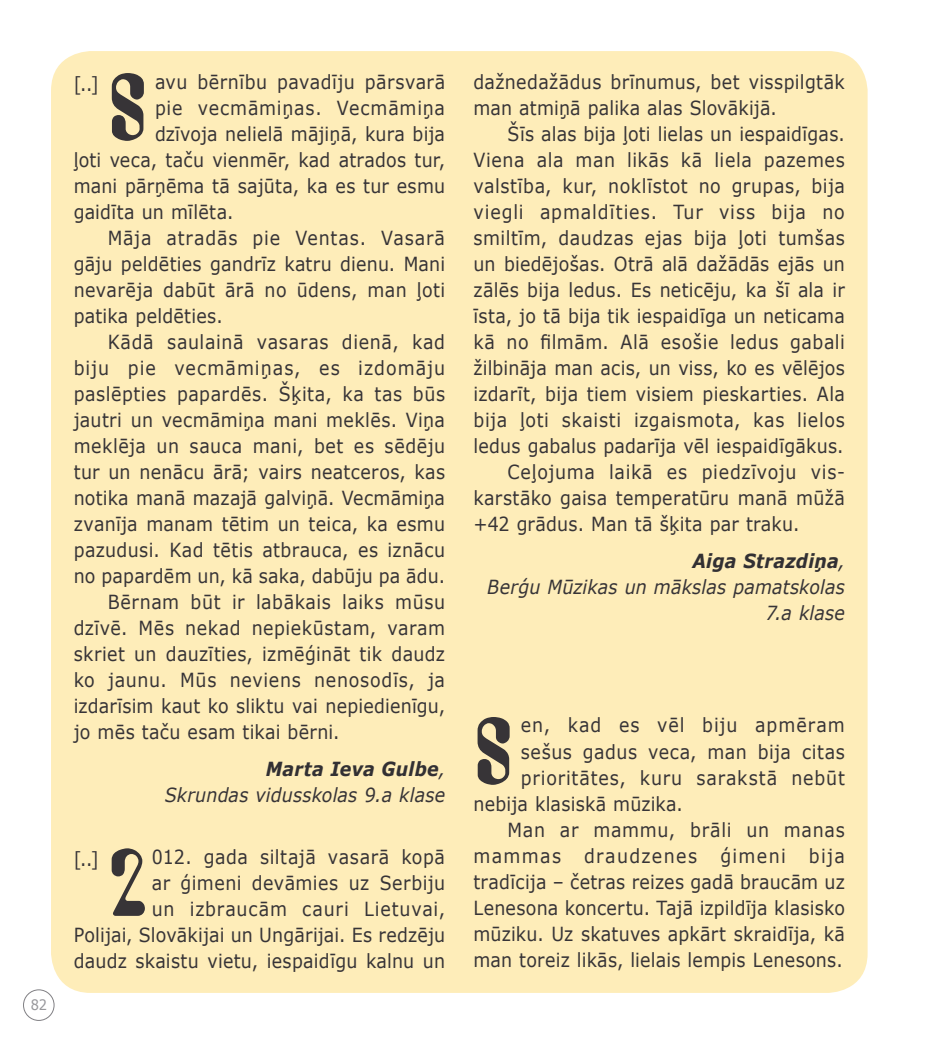
<style>
.page{position:relative;width:947px;height:1044px;background:#fff}
.page>*{position:absolute;margin:0;border:0;box-sizing:border-box;transform-origin:0 0}
.t1{font:82.2px "La Amy";color:#373437;scale:.9 1}
.t2{font:19.4px/26px "Verdana";letter-spacing:.02em;color:#373437;text-align:right;scale:.9 1}
.t3{font:italic 19.4px/26px "Verdana";letter-spacing:.01em;color:#373437;text-align:right;scale:.9 1}
.t4{font:19.4px "Verdana";letter-spacing:.04em;color:#373437;scale:.9 1}
.t5{font:19.4px "Verdana";letter-spacing:.045em;color:#373437;scale:.9 1}
.t6{font:19.4px "Verdana";letter-spacing:.05em;color:#373437;scale:.9 1}
.t7{font:19.4px "Verdana";letter-spacing:.06em;color:#373437;scale:.9 1}
.t8{font:19.4px "Verdana";letter-spacing:.075em;color:#373437;scale:.9 1}
.t9{font:19.4px "Verdana";letter-spacing:.055em;color:#373437;scale:.9 1}
.t10{font:14.4px "Verdana";color:#98989c;scale:.9 1}
.s1{font-weight:700;color:#323033}
.s2{color:#323033}
</style>
<div class="page">
<div style="left:51px;top:51px;width:816px;height:941px;background:#feedb9;border-radius:40px"></div>
<div style="left:23px;top:989px;width:31px;height:31px;border:1px solid #68676c;border-radius:50%"></div>
<p class="t10" style="left:31px;top:995px;width:20px">82</p>
<p class="t2" style="left:74px;top:71px;width:29px">[..]</p>
<h1 class="t1" style="left:108px;top:53px;width:45px">S</h1>
<p class="t2" style="left:155px;top:69px;width:324px">avu bērnību pavadīju pārsvarā</p>
<p class="t5" style="left:155px;top:95px;width:324px">pie vecmāmiņas. Vecmāmiņa</p>
<p class="t2" style="left:155px;top:121px;width:324px">dzīvoja nelielā mājiņā, kura bija</p>
<p class="t2" style="left:74px;top:147px;width:414px">ļoti veca, taču vienmēr, kad atrados tur,</p>
<p class="t2" style="left:74px;top:173px;width:414px">mani pārņēma tā sajūta, ka es tur esmu</p>
<p class="t2" style="left:74px;top:199px;width:179px">gaidīta un mīlēta.</p>
<p class="t5" style="left:108px;top:225px;width:376px">Māja atradās pie Ventas. Vasarā</p>
<p class="t2" style="left:74px;top:251px;width:414px">gāju peldēties gandrīz katru dienu. Mani</p>
<p class="t2" style="left:74px;top:277px;width:414px">nevarēja dabūt ārā no ūdens, man ļoti</p>
<p class="t2" style="left:74px;top:303px;width:167px">patika peldēties.</p>
<p class="t2" style="left:108px;top:329px;width:376px">Kādā saulainā vasaras dienā, kad</p>
<p class="t7" style="left:74px;top:355px;width:414px">biju pie vecmāmiņas, es izdomāju</p>
<p class="t2" style="left:74px;top:381px;width:414px">paslēpties papardēs. Šķita, ka tas būs</p>
<p class="t2" style="left:74px;top:407px;width:414px">jautri un vecmāmiņa mani meklēs. Viņa</p>
<p class="t2" style="left:74px;top:433px;width:414px">meklēja un sauca mani, bet es sēdēju</p>
<p class="t2" style="left:74px;top:459px;width:414px">tur un nenācu ārā; vairs neatceros, kas</p>
<p class="t2" style="left:74px;top:485px;width:414px">notika manā mazajā galviņā. Vecmāmiņa</p>
<p class="t2" style="left:74px;top:511px;width:414px">zvanīja manam tētim un teica, ka esmu</p>
<p class="t2" style="left:74px;top:537px;width:414px">pazudusi. Kad tētis atbrauca, es iznācu</p>
<p class="t2" style="left:74px;top:563px;width:414px">no papardēm un, kā saka, dabūju pa ādu.</p>
<p class="t2" style="left:108px;top:589px;width:376px">Bērnam būt ir labākais laiks mūsu</p>
<p class="t2" style="left:74px;top:615px;width:414px">dzīvē. Mēs nekad nepiekūstam, varam</p>
<p class="t2" style="left:74px;top:641px;width:414px">skriet un dauzīties, izmēģināt tik daudz</p>
<p class="t4" style="left:74px;top:667px;width:414px">ko jaunu. Mūs neviens nenosodīs, ja</p>
<p class="t2" style="left:74px;top:693px;width:414px">izdarīsim kaut ko sliktu vai nepiedienīgu,</p>
<p class="t2" style="left:74px;top:719px;width:297px">jo mēs taču esam tikai bērni.</p>
<p class="t3" style="left:165px;top:756px;width:313px"><span class="s1">Marta Ieva Gulbe</span><span class="s2">,<br></span>Skrundas vidusskolas 9.a klase</p>
<p class="t2" style="left:74px;top:846px;width:29px">[..]</p>
<h1 class="t1" style="left:108px;top:827px;width:47px">2</h1>
<p class="t2" style="left:74px;top:843px;width:414px">012. gada siltajā vasarā kopā<br>ar ģimeni devāmies uz Serbiju<br>un izbraucām cauri Lietuvai,<br>Polijai, Slovākijai un Ungārijai. Es redzēju daudz skaistu vietu, iespaidīgu kalnu un</p>
<p class="t2" style="left:473px;top:69px;width:414px;text-align:left">dažnedažādus brīnumus, bet visspilgtāk man atmiņā palika alas Slovākijā.</p>
<p class="t2" style="left:507px;top:121px;width:376px">Šīs alas bija ļoti lielas un iespaidīgas.</p>
<p class="t2" style="left:473px;top:147px;width:414px">Viena ala man likās kā liela pazemes</p>
<p class="t2" style="left:473px;top:173px;width:414px">valstība, kur, noklīstot no grupas, bija</p>
<p class="t6" style="left:473px;top:199px;width:414px">viegli apmaldīties. Tur viss bija no</p>
<p class="t2" style="left:473px;top:225px;width:414px">smiltīm, daudzas ejas bija ļoti tumšas</p>
<p class="t2" style="left:473px;top:251px;width:414px">un biedējošas. Otrā alā dažādās ejās un</p>
<p class="t2" style="left:473px;top:277px;width:414px">zālēs bija ledus. Es neticēju, ka šī ala ir</p>
<p class="t2" style="left:473px;top:303px;width:414px">īsta, jo tā bija tik iespaidīga un neticama</p>
<p class="t2" style="left:473px;top:329px;width:414px">kā no filmām. Alā esošie ledus gabali</p>
<p class="t2" style="left:473px;top:355px;width:414px">žilbināja man acis, un viss, ko es vēlējos</p>
<p class="t2" style="left:473px;top:381px;width:414px">izdarīt, bija tiem visiem pieskarties. Ala</p>
<p class="t2" style="left:473px;top:407px;width:414px">bija ļoti skaisti izgaismota, kas lielos</p>
<p class="t2" style="left:473px;top:433px;width:413px">ledus gabalus padarīja vēl iespaidīgākus.</p>
<p class="t4" style="left:507px;top:459px;width:376px">Ceļojuma laikā es piedzīvoju vis-</p>
<p class="t2" style="left:473px;top:485px;width:414px">karstāko gaisa temperatūru manā mūžā</p>
<p class="t2" style="left:473px;top:511px;width:364px">+42 grādus. Man tā šķita par traku.</p>
<p class="t3" style="left:487px;top:548px;width:399px"><span class="s1">Aiga Strazdiņa</span><span class="s2">,<br></span>Berģu Mūzikas un mākslas pamatskolas<br>7.a klase</p>
<h1 class="t1" style="left:473px;top:696px;width:45px">S</h1>
<p class="t9" style="left:521px;top:712px;width:362px">en, kad es vēl biju apmēram</p>
<p class="t2" style="left:521px;top:738px;width:362px">sešus gadus veca, man bija citas</p>
<p class="t5" style="left:521px;top:764px;width:362px">prioritātes, kuru sarakstā nebūt</p>
<p class="t2" style="left:473px;top:790px;width:234px">nebija klasiskā mūzika.</p>
<p class="t4" style="left:507px;top:816px;width:376px">Man ar mammu, brāli un manas</p>
<p class="t8" style="left:473px;top:842px;width:414px">mammas draudzenes ģimeni bija</p>
<p class="t2" style="left:473px;top:868px;width:414px">tradīcija – četras reizes gadā braucām uz</p>
<p class="t2" style="left:473px;top:894px;width:414px">Lenesona koncertu. Tajā izpildīja klasisko</p>
<p class="t2" style="left:473px;top:920px;width:414px">mūziku. Uz skatuves apkārt skraidīja, kā</p>
<p class="t2" style="left:473px;top:946px;width:412px">man toreiz likās, lielais lempis Lenesons.</p>
</div>
